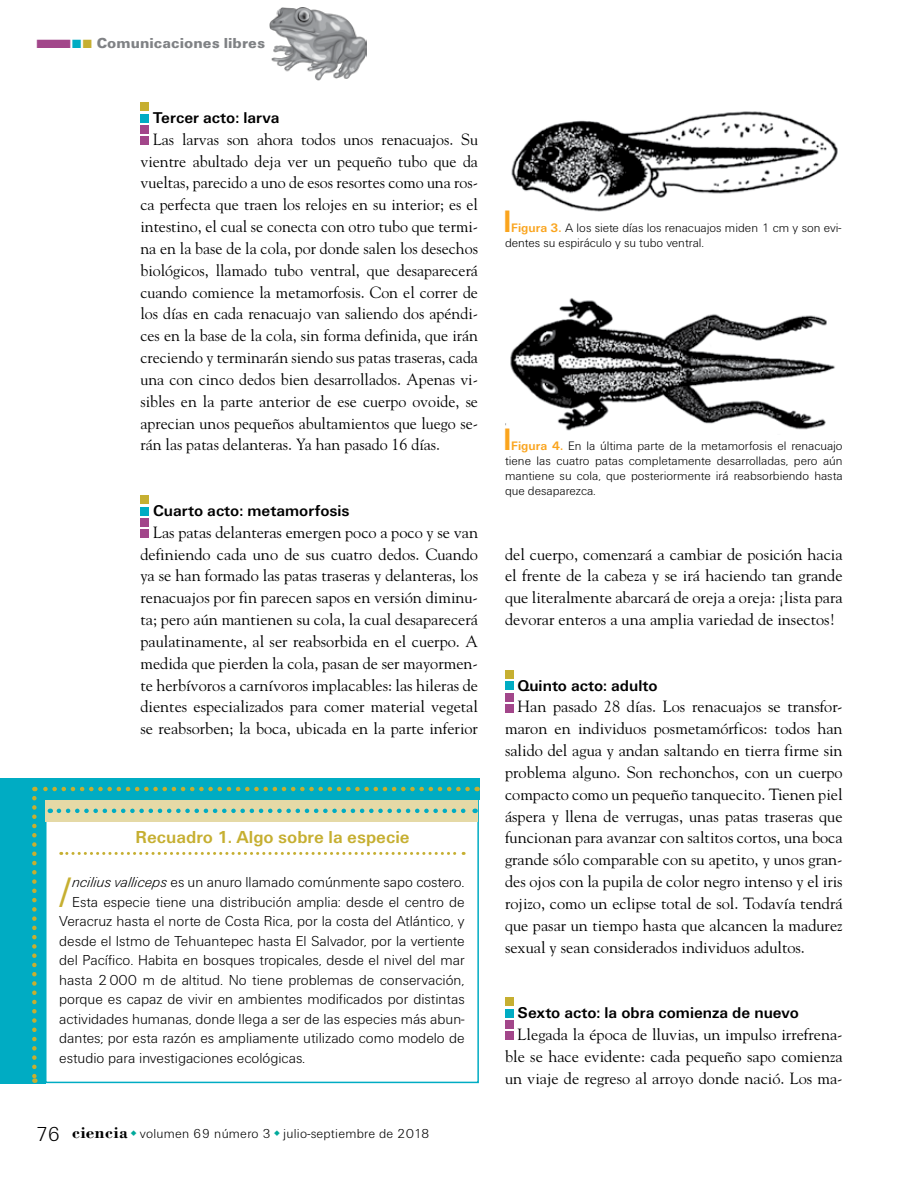
<style>
.page{position:relative;width:915px;height:1191px;background:#fff}
.page>*{position:absolute;margin:0;border:0;box-sizing:border-box;transform-origin:0 0}
.t1{font:italic 300 44.25px "Unitus T";color:#c6af31}
.t2{font:700 18px "Unitus T";color:#c6af31}
.t3{font:16.2px/21.8px "Goudy";color:#000;text-align:justify}
.t4{font:700 16.2px "Unitus T";color:#000}
.t5{font:300 15px "Unitus T";color:#000}
.t6{font:900 15px "Unitus T";letter-spacing:.005em;color:#808285}
.t7{font:300 13.5px "Unitus T";letter-spacing:.02em;color:#000}
.t8{font:300 12.75px/15px "Unitus T";color:#000}
.s1{color:#a2468a}
.s2{color:#00acc3}
.s3{color:#c6af31}
.s4{font-style:italic}
.s5{font-size:21px}
.s6{font-family:"Bodoni";font-weight:700;font-size:17.25px}
.s7{color:#faa41d}
.s8{font-weight:700;color:#faa41d}
</style>
<div class="page">
<img style="left:269px;top:7px;width:98px;height:73px">
<svg style="left:61px;top:852px;width:403px;height:3px"></svg>
<div style="left:45px;top:800px;width:433px;height:283px;border:2px solid #00acc3"></div>
<div style="left:0;top:800px;width:45px;height:283px;background:#00acc3"></div>
<div style="left:0;top:778px;width:479px;height:22px;background:#00acc3"></div>
<svg style="left:34px;top:786px;width:433px;height:5px"></svg>
<svg style="left:32px;top:798px;width:5px;height:285px"></svg>
<div style="left:45px;top:800px;width:433px;height:21px;background:#e5d9a6"></div>
<svg style="left:59px;top:808px;width:416px;height:5px"></svg>
<img style="left:511px;top:111px;width:327px;height:101px">
<div style="left:140px;top:136px;width:9px;height:9px;background:#a2468a"></div>
<div style="left:140px;top:125px;width:9px;height:8px;background:#a2468a"></div>
<div style="left:140px;top:114px;width:9px;height:8px;background:#00acc3"></div>
<div style="left:140px;top:103px;width:9px;height:8px;background:#c6af31"></div>
<div style="left:140px;top:529px;width:9px;height:9px;background:#a2468a"></div>
<div style="left:140px;top:518px;width:9px;height:8px;background:#a2468a"></div>
<div style="left:140px;top:507px;width:9px;height:8px;background:#00acc3"></div>
<div style="left:140px;top:495px;width:9px;height:9px;background:#c6af31"></div>
<div style="left:505px;top:1031px;width:8px;height:9px;background:#a2468a"></div>
<div style="left:505px;top:1020px;width:8px;height:8px;background:#a2468a"></div>
<div style="left:505px;top:1009px;width:8px;height:8px;background:#00acc3"></div>
<div style="left:505px;top:997px;width:8px;height:9px;background:#c6af31"></div>
<div style="left:505px;top:704px;width:8px;height:8px;background:#a2468a"></div>
<div style="left:505px;top:693px;width:8px;height:8px;background:#a2468a"></div>
<div style="left:505px;top:681px;width:8px;height:9px;background:#00acc3"></div>
<div style="left:505px;top:670px;width:8px;height:8px;background:#c6af31"></div>
<img style="left:505px;top:298px;width:330px;height:133px">
<p class="t6" style="left:36px;top:34px;width:231px"><span class="s1">■</span><span class="s2">■</span><span class="s3">■</span> Comunicaciones libres</p>
<p class="t4" style="left:153px;top:108px;width:128px">Tercer acto: larva</p>
<p class="t3" style="left:140px;top:128px;width:339px;text-indent:13px">Las larvas son ahora todos unos renacuajos. Su vientre abultado deja ver un pequeño tubo que da vueltas, parecido a uno de esos resortes como una ros&shy;ca perfecta que traen los relojes en su interior; es el intestino, el cual se conecta con otro tubo que termi&shy;na en la base de la cola, por donde salen los desechos biológicos, llamado tubo ventral, que desaparecerá cuando comience la metamorfosis. Con el correr de los días en cada renacuajo van saliendo dos apéndi&shy;ces en la base de la cola, sin forma definida, que irán creciendo y terminarán siendo sus patas traseras, cada una con cinco dedos bien desarrollados. Apenas vi&shy;sibles en la parte anterior de ese cuerpo ovoide, se aprecian unos pequeños abultamientos que luego se&shy;rán las patas delanteras. Ya han pasado 16 días.</p>
<p class="t4" style="left:153px;top:501px;width:198px">Cuarto acto: metamorfosis</p>
<p class="t3" style="left:140px;top:521px;width:339px;text-indent:13px">Las patas delanteras emergen poco a poco y se van definiendo cada uno de sus cuatro dedos. Cuando ya se han formado las patas traseras y delanteras, los renacuajos por fin parecen sapos en versión diminu&shy;ta; pero aún mantienen su cola, la cual desaparecerá paulatinamente, al ser reabsorbida en el cuerpo. A medida que pierden la cola, pasan de ser mayormen&shy;te herbívoros a carnívoros implacables: las hileras de dientes especializados para comer material vegetal se reabsorben; la boca, ubicada en la parte inferior</p>
<p class="t2" style="left:135px;top:827px;width:275px">Recuadro 1. Algo sobre la especie</p>
<h1 class="t1" style="left:59px;top:866px;width:12px">I</h1>
<p class="t5" style="left:72px;top:873px;width:394px"><span class="s4">ncilius valliceps</span> es un anuro llamado comúnmente sapo costero.</p>
<p class="t5" style="left:72px;top:893px;width:394px">Esta especie tiene una distribución amplia: desde el centro de</p>
<p class="t5" style="left:59px;top:912px;width:406px">Veracruz hasta el norte de Costa Rica, por la costa del Atlántico, y</p>
<p class="t5" style="left:59px;top:932px;width:407px">desde el Istmo de Tehuantepec hasta El Salvador, por la vertiente</p>
<p class="t5" style="left:59px;top:951px;width:407px">del Pacífico. Habita en bosques tropicales, desde el nivel del mar</p>
<p class="t5" style="left:59px;top:971px;width:406px">hasta 2000 m de altitud. No tiene problemas de conservación,</p>
<p class="t5" style="left:59px;top:990px;width:406px">porque es capaz de vivir en ambientes modificados por distintas</p>
<p class="t5" style="left:59px;top:1010px;width:406px">actividades humanas, donde llega a ser de las especies más abun-</p>
<p class="t5" style="left:59px;top:1029px;width:406px">dantes; por esta razón es ampliamente utilizado como modelo de</p>
<p class="t5" style="left:59px;top:1049px;width:247px">estudio para investigaciones ecológicas.</p>
<p class="t7" style="left:36px;top:1125px;width:395px"><span class="s5">76</span> <span class="s6">ciencia</span> volumen 69 número 3 julio-septiembre de 2018</p>
<p class="t8" style="left:505px;top:220px;width:338px"><span class="s7">■</span> <span class="s8">Figura 3.</span> A los siete días los renacuajos miden 1 cm y son evi&shy;dentes su espiráculo y su tubo ventral.</p>
<p class="t8" style="left:505px;top:438px;width:339px;text-align:justify"><span class="s7">■</span> <span class="s8">Figura 4.</span> En la última parte de la metamorfosis el renacuajo tiene las cuatro patas completamente desarrolladas, pero aún mantiene su cola, que posteriormente irá reabsorbiendo hasta que desaparezca.</p>
<p class="t3" style="left:505px;top:542px;width:339px">del cuerpo, comenzará a cambiar de posición hacia el frente de la cabeza y se irá haciendo tan grande que literalmente abarcará de oreja a oreja: ¡lista para devorar enteros a una amplia variedad de insectos!</p>
<p class="t4" style="left:517px;top:675px;width:141px">Quinto acto: adulto</p>
<p class="t3" style="left:505px;top:695px;width:339px;text-indent:13px">Han pasado 28 días. Los renacuajos se transfor&shy;maron en individuos posmetamórficos: todos han salido del agua y andan saltando en tierra firme sin problema alguno. Son rechonchos, con un cuerpo compacto como un pequeño tanquecito. Tienen piel áspera y llena de verrugas, unas patas traseras que funcionan para avanzar con saltitos cortos, una boca grande sólo comparable con su apetito, y unos gran&shy;des ojos con la pupila de color negro intenso y el iris rojizo, como un eclipse total de sol. Todavía tendrá que pasar un tiempo hasta que alcancen la madurez sexual y sean considerados individuos adultos.</p>
<p class="t4" style="left:517px;top:1003px;width:283px">Sexto acto: la obra comienza de nuevo</p>
<p class="t3" style="left:505px;top:1022px;width:339px;text-indent:13px">Llegada la época de lluvias, un impulso irrefrena&shy;ble se hace evidente: cada pequeño sapo comienza un viaje de regreso al arroyo donde nació. Los ma-</p>
</div>
